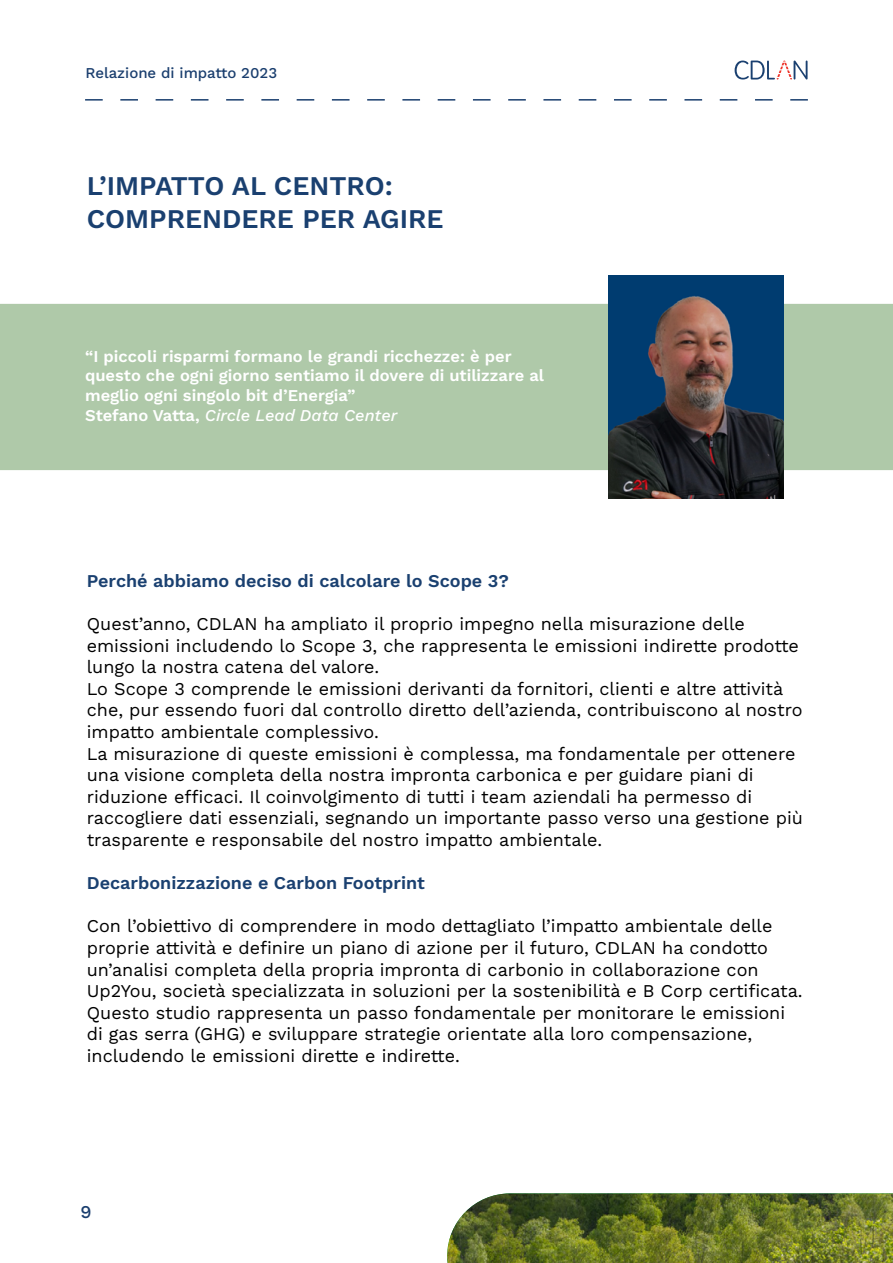
<style>
.page{position:relative;width:893px;height:1263px;background:#fff}
.page>*{position:absolute;margin:0;border:0;box-sizing:border-box;transform-origin:0 0}
.t1{font:27px/32.4px "Work Sans";color:#1a4070}
.t2{font:18px/21.6px "Work Sans";color:#000}
.t3{font:18px "Work Sans";color:#1a4070}
.t4{font:18px "Work Sans";color:#1a3e6e}
.t5{font:16.5px/19.8px "Work Sans";color:#fff}
.t6{font:15px "Work Sans";color:#1a3e6e}
.s1{font-style:italic}
</style>
<div class="page">
<svg style="left:85px;top:99px;width:723px;height:2px"></svg>
<svg style="left:735px;top:61px;width:73px;height:19px"></svg>
<img style="left:447px;top:1193px;width:446px;height:70px">
<div style="left:0;top:304px;width:893px;height:166px;background:#afc9a9"></div>
<img style="left:608px;top:275px;width:176px;height:224px">
<p class="t6" style="left:85px;top:62px;width:193px">Relazione di impatto 2023</p>
<h1 class="t1" style="left:87px;top:169px;width:358px">L’IMPATTO AL CENTRO:<br>COMPRENDERE PER AGIRE</h1>
<p class="t5" style="left:85px;top:345px;width:461px">“I piccoli risparmi formano le grandi ricchezze: è per questo che ogni giorno sentiamo il dovere di utilizzare al meglio ogni singolo bit d’Energia”<br>Stefano Vatta, <span class="s1">Circle Lead Data Center</span></p>
<p class="t3" style="left:87px;top:567px;width:424px">Perché abbiamo deciso di calcolare lo Scope 3?</p>
<p class="t2" style="left:87px;top:612px;width:718px">Quest’anno, CDLAN ha ampliato il proprio impegno nella misurazione delle emissioni includendo lo Scope 3, che rappresenta le emissioni indirette prodotte lungo la nostra catena del valore.<br>Lo Scope 3 comprende le emissioni derivanti da fornitori, clienti e altre attività che, pur essendo fuori dal controllo diretto dell’azienda, contribuiscono al nostro impatto ambientale complessivo.<br>La misurazione di queste emissioni è complessa, ma fondamentale per ottenere una visione completa della nostra impronta carbonica e per guidare piani di riduzione efficaci. Il coinvolgimento di tutti i team aziendali ha permesso di raccogliere dati essenziali, segnando un importante passo verso una gestione più trasparente e responsabile del nostro impatto ambientale.</p>
<p class="t3" style="left:87px;top:869px;width:340px">Decarbonizzazione e Carbon Footprint</p>
<p class="t2" style="left:87px;top:915px;width:717px">Con l’obiettivo di comprendere in modo dettagliato l’impatto ambientale delle proprie attività e definire un piano di azione per il futuro, CDLAN ha condotto un’analisi completa della propria impronta di carbonio in collaborazione con Up2You, società specializzata in soluzioni per la sostenibilità e B Corp certificata.<br>Questo studio rappresenta un passo fondamentale per monitorare le emissioni di gas serra (GHG) e sviluppare strategie orientate alla loro compensazione, includendo le emissioni dirette e indirette.</p>
<p class="t4" style="left:81px;top:1198px;width:13px">9</p>
</div>
